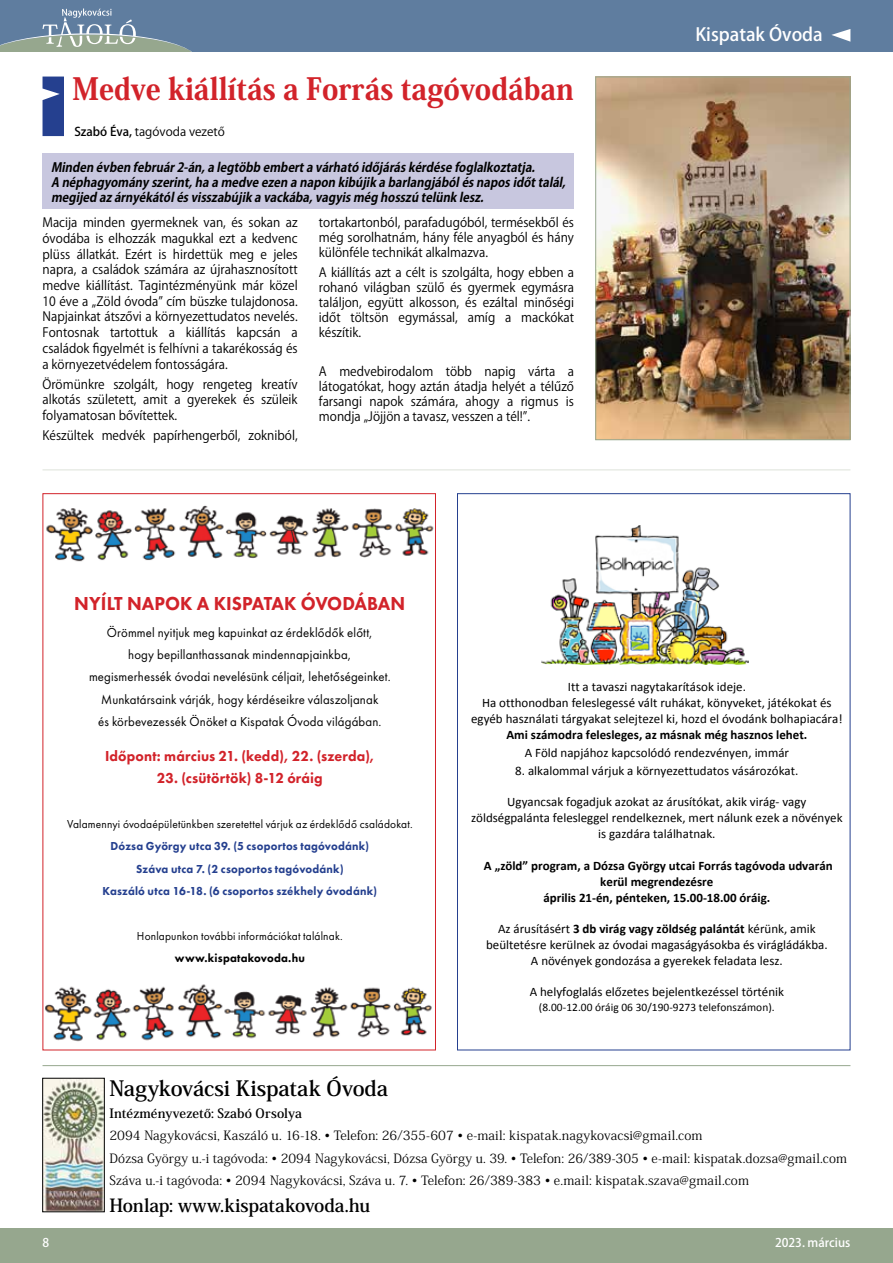
<style>
.page{position:relative;width:893px;height:1263px;background:#fff}
.page>*{position:absolute;margin:0;border:0;box-sizing:border-box;transform-origin:0 0}
.t1{font:800 30.3px "Koz Min Pr 6 N";color:#d2232a;scale:.92 1}
.t2{font:700 21px "Koz Min Pr 6 N";letter-spacing:-.005em;color:#000}
.t3{font:800 19.5px "Futura PT";letter-spacing:.005em;color:#d2232a;scale:.95 1}
.t4{font:700 18px "Koz Min Pr 6 N";letter-spacing:-.005em;color:#000}
.t5{font:500 18px "Koz Go Pr 6 N";color:#fff}
.t6{font:800 15px "Futura PT";letter-spacing:.01em;color:#d2232a;scale:.95 1}
.t7{font:13.5px/22.4px "Futura PT";letter-spacing:.01em;color:#000;text-align:center;scale:.95 1}
.t8{font:12.9px/15.8px "Calibri";color:#000;text-align:center}
.t9{font:700 12.9px/15.8px "Calibri";color:#000;text-align:center}
.t10{font:12.75px/15.8px "Koz Go Pr 6 N";color:#000;text-align:justify;scale:.95 1}
.t11{font:12.75px/22.4px "Koz Min Pr 6 N";letter-spacing:.01em;color:#000}
.t12{font:italic 700 12.75px/15px "Koz Go Pr 6 N";color:#000;scale:.94 1}
.t13{font:700 12.75px "Koz Min Pr 6 N";letter-spacing:.01em;color:#000}
.t14{font:800 12px/22.4px "Futura PT";letter-spacing:.02em;color:#25408f;text-align:center;scale:.95 1}
.t15{font:12px "Futura PT";letter-spacing:.015em;color:#000;scale:.95 1}
.t16{font:12px "Koz Go Pr 6 N";color:#000}
.t17{font:800 12px "Futura PT";letter-spacing:.02em;color:#000;scale:.95 1}
.t18{font:500 12px "Koz Go Pr 6 N";color:#fff}
.t19{font:11.4px "Calibri";letter-spacing:.005em;color:#000}
.s1{font-weight:500}
.s2{font-weight:700}
</style>
<div class="page">
<div style="left:0;top:0;width:893px;height:51px;background:#5f7d9f"></div>
<svg style="left:831px;top:29px;width:19px;height:13px"></svg>
<svg style="left:0;top:9px;width:191px;height:42px"></svg>
<div style="left:0;top:1229px;width:893px;height:34px;background:#96a78e"></div>
<img style="left:45px;top:1080px;width:57px;height:130px">
<hr style="left:43px;top:1065px;width:807px;height:1px;background:#96a78e">
<svg style="left:43px;top:77px;width:21px;height:59px"></svg>
<div style="left:43px;top:153px;width:531px;height:55px;background:#c8c7df"></div>
<img style="left:46px;top:505px;width:388px;height:57px">
<img style="left:597px;top:79px;width:251px;height:359px">
<div style="left:595px;top:77px;width:255px;height:363px;border:1px solid #96a78e"></div>
<img style="left:542px;top:525px;width:206px;height:140px">
<img style="left:45px;top:984px;width:387px;height:58px">
<hr style="left:43px;top:469px;width:807px;height:1px;background:#96a78e">
<h1 class="t1" style="left:73px;top:72px;width:546px">Medve kiállítás a Forrás tagóvodában</h1>
<p class="t16" style="left:74px;top:125px;width:152px"><span class="s1">Szabó Éva,</span> tagóvoda vezető</p>
<p class="t12" style="left:51px;top:160px;width:553px">Mindenévbenfebruár2-án,alegtöbbembertavárhatóidőjáráskérdésefoglalkoztatja.<br>A néphagyományszerint,haamedveezenanaponkibújikabarlangjábólésnaposidőttalál, megijedazárnyékátólésvisszabújikavackába,vagyisméghosszútelünklesz.</p>
<p class="t10" style="left:43px;top:215px;width:270px">Macija minden gyermeknek van, és sokan az óvodába is elhozzák magukkal ezt a kedvenc plüss állatkát. Ezért is hirdettük meg e jeles napra, a családok számára az újrahasznosított medve kiállítást. Tagintézményünk már közel 10 éve a „Zöld óvoda” cím büszke tulajdonosa.<br>Napjainkat átszővi a környezettudatos nevelés.<br>Fontosnak tartottuk a kiállítás kapcsán a családok figyelmét is felhívni a takarékosság és a környezetvédelem fontosságára.</p>
<p class="t10" style="left:43px;top:376px;width:270px">Örömünkre szolgált, hogy rengeteg kreatív alkotás született, amit a gyerekek és szüleik folyamatosan bővítettek.</p>
<p class="t10" style="left:43px;top:428px;width:270px">Készültek medvék papírhengerből, zokniból,</p>
<p class="t10" style="left:319px;top:215px;width:270px;line-height:15.1px">tortakartonból, parafadugóból, termésekből és még sorolhatnám, hány féle anyagból és hány különféle technikát alkalmazva.</p>
<p class="t10" style="left:319px;top:265px;width:270px;line-height:15.1px">A kiállítás azt a célt is szolgálta, hogy ebben a rohanó világban szülő és gyermek egymásra találjon, együtt alkosson, és ezáltal minőségi időt töltsön egymással, amíg a mackókat készítik.</p>
<p class="t10" style="left:319px;top:364px;width:270px;line-height:15.1px">A medvebirodalom több napig várta a látogatókat, hogy aztán átadja helyét a télűző farsangi napok számára, ahogy a rigmus is mondja „Jöjjön a tavasz, vesszen a tél!”.</p>
<h3 class="t5" style="left:695px;top:25px;width:129px">Kispatak Óvoda</h3>
<h3 class="t3" style="left:74px;top:591px;width:350px">NYÍLT NAPOK A KISPATAK ÓVODÁBAN</h3>
<p class="t7" style="left:89px;top:621px;width:319px">Örömmel nyitjuk meg kapuinkat az érdeklődők előtt,<br>hogy bepillanthassanak mindennapjainkba, megismerhessék óvodai nevelésünk céljait, lehetőségeinket.<br>Munkatársaink várják, hogy kérdéseikre válaszoljanak<br>és körbevezessék Önöket a Kispatak Óvoda világában.</p>
<p class="t6" style="left:105px;top:746px;width:285px">Időpont: március 21. (kedd), 22. (szerda),</p>
<p class="t6" style="left:157px;top:769px;width:176px">23. (csütörtök) 8-12 óráig</p>
<p class="t15" style="left:67px;top:817px;width:365px">Valamennyi óvodaépületünkben szeretettel várjuk az érdeklődő családokat.</p>
<p class="t14" style="left:103px;top:835px;width:290px">Dózsa György utca 39. (5 csoportos tagóvodánk)<br>Száva utca 7. (2 csoportos tagóvodánk)<br>Kaszáló utca 16-18. (6 csoportos székhely óvodánk)</p>
<p class="t15" style="left:137px;top:928px;width:218px">Honlapunkon további információkat találnak.</p>
<p class="t17" style="left:175px;top:950px;width:138px">www.kispatakovoda.hu</p>
<p class="t8" style="left:471px;top:679px;width:373px">Itt a tavaszi nagytakarítások ideje.<br>Ha otthonodban feleslegessé vált ruhákat, könyveket, játékokat és egyéb használati tárgyakat selejtezel ki, hozd el óvodánk bolhapiacára!</p>
<p class="t9" style="left:506px;top:726px;width:303px">Ami számodra felesleges, az másnak még hasznos lehet.</p>
<p class="t8" style="left:525px;top:745px;width:266px">A Föld napjához kapcsolódó rendezvényen, immár</p>
<p class="t8" style="left:515px;top:763px;width:285px">8. alkalommal várjuk a környezettudatos vásározókat.</p>
<p class="t8" style="left:471px;top:794px;width:373px">Ugyancsak fogadjuk azokat az árusítókat, akik virág- vagy zöldségpalánta felesleggel rendelkeznek, mert nálunk ezek a növények is gazdára találhatnak.</p>
<p class="t9" style="left:484px;top:858px;width:350px">A „zöld” program, a Dózsa György utcai Forrás tagóvoda udvarán kerül megrendezésre<br>április 21-én, pénteken, 15.00-18.00 óráig.</p>
<p class="t8" style="left:486px;top:921px;width:343px">Az árusításért <span class="s2">3 db virág vagy zöldség palántát</span> kérünk, amik beültetésre kerülnek az óvodai magaságyásokba és virágládákba.<br>A növények gondozása a gyerekek feladata lesz.</p>
<p class="t8" style="left:530px;top:984px;width:256px">A helyfoglalás előzetes bejelentkezéssel történik</p>
<p class="t19" style="left:539px;top:1000px;width:237px">(8.00-12.00 óráig 06 30/190-9273 telefonszámon).</p>
<h2 class="t2" style="left:109px;top:1076px;width:280px">Nagykovácsi Kispatak Óvoda</h2>
<p class="t13" style="left:109px;top:1106px;width:194px">Intézményvezető: Szabó Orsolya</p>
<p class="t11" style="left:109px;top:1125px;width:739px">2094 Nagykovácsi, Kaszáló u. 16-18. • Telefon: 26/355-607 • e-mail: kispatak.nagykovacsi@gmail.com<br>Dózsa György u.-i tagóvoda: • 2094 Nagykovácsi, Dózsa György u. 39. • Telefon: 26/389-305 • e-mail: kispatak.dozsa@gmail.com<br>Száva u.-i tagóvoda: • 2094 Nagykovácsi, Száva u. 7. • Telefon: 26/389-383 • e.mail: kispatak.szava@gmail.com</p>
<h3 class="t4" style="left:109px;top:1195px;width:262px">Honlap: www.kispatakovoda.hu</h3>
<p class="t18" style="left:43px;top:1236px;width:8px">8</p>
<p class="t18" style="left:775px;top:1236px;width:77px">2023. március</p>
<p class="t18" style="left:43px;top:1236px;width:8px">4</p>
<p class="t18" style="left:788px;top:1236px;width:15px">15</p>
</div>
